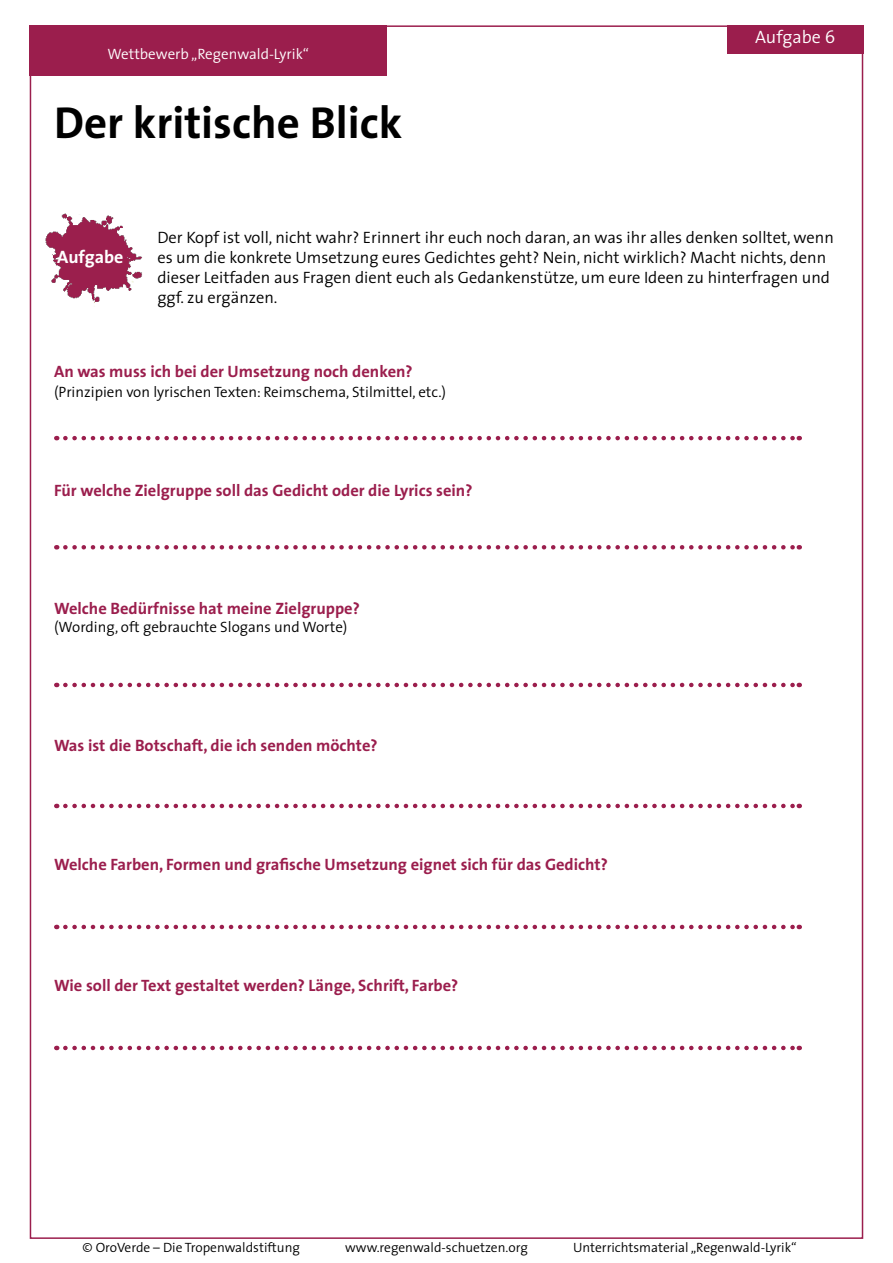
<style>
.page{position:relative;width:893px;height:1263px;background:#fff}
.page>*{position:absolute;margin:0;border:0;box-sizing:border-box;transform-origin:0 0}
.t1{font:700 45px "The Sans";color:#000}
.t2{font:300 18px "The Sans";color:#fff}
.t3{font:700 18px "The Sans";color:#fff}
.t4{font:700 16.5px "The Sans";color:#9b1e4d}
.t5{font:300 16.5px/19.8px "The Sans";color:#000}
.t6{font:300 15px "The Sans";color:#000}
.t7{font:300 15px "The Sans";color:#fff}
.t8{font:300 13.5px "The Sans";color:#000}
</style>
<div class="page">
<div style="left:727px;top:25px;width:136px;height:29px;background:#9b1e4d"></div>
<div style="left:30px;top:25px;width:357px;height:51px;background:#9b1e4d"></div>
<img style="left:45px;top:213px;width:97px;height:90px">
<svg style="left:65px;top:436px;width:735px;height:4px"></svg>
<svg style="left:65px;top:545px;width:735px;height:4px"></svg>
<svg style="left:65px;top:683px;width:735px;height:4px"></svg>
<svg style="left:65px;top:804px;width:735px;height:4px"></svg>
<svg style="left:65px;top:925px;width:735px;height:4px"></svg>
<svg style="left:65px;top:1046px;width:735px;height:4px"></svg>
<p class="t7" style="left:108px;top:44px;width:203px">Wettbewerb „Regenwald-Lyrik“</p>
<h1 class="t1" style="left:54px;top:94px;width:350px">Der kritische Blick</h1>
<p class="t2" style="left:755px;top:26px;width:82px">Aufgabe 6</p>
<p class="t3" style="left:57px;top:245px;width:68px">Aufgabe</p>
<p class="t5" style="left:157px;top:228px;width:678px">Der Kopf ist voll, nicht wahr? Erinnert ihr euch noch daran, an was ihr alles denken solltet, wenn es um die konkrete Umsetzung eures Gedichtes geht? Nein, nicht wirklich? Macht nichts, denn dieser Leitfaden aus Fragen dient euch als Gedankenstütze, um eure Ideen zu hinterfragen und ggf. zu ergänzen.</p>
<p class="t4" style="left:54px;top:361px;width:360px">An was muss ich bei der Umsetzung noch denken?</p>
<p class="t6" style="left:54px;top:382px;width:394px">(Prinzipien von lyrischen Texten: Reimschema, Stilmittel, etc.)</p>
<p class="t4" style="left:54px;top:479px;width:420px">Für welche Zielgruppe soll das Gedicht oder die Lyrics sein?</p>
<p class="t4" style="left:54px;top:598px;width:307px">Welche Bedürfnisse hat meine Zielgruppe?</p>
<p class="t6" style="left:54px;top:618px;width:295px">(Wording, oft gebrauchte Slogans und Worte)</p>
<p class="t4" style="left:54px;top:735px;width:325px">Was ist die Botschaft, die ich senden möchte?</p>
<p class="t4" style="left:54px;top:854px;width:555px">Welche Farben, Formen und grafische Umsetzung eignet sich für das Gedicht?</p>
<p class="t4" style="left:54px;top:974px;width:406px">Wie soll der Text gestaltet werden? Länge, Schrift, Farbe?</p>
<p class="t8" style="left:83px;top:1239px;width:219px">© OroVerde – Die Tropenwaldstiftung</p>
<p class="t8" style="left:345px;top:1239px;width:184px">www.regenwald-schuetzen.org</p>
<p class="t8" style="left:573px;top:1239px;width:225px">Unterrichtsmaterial „Regenwald-Lyrik“</p>
</div>
